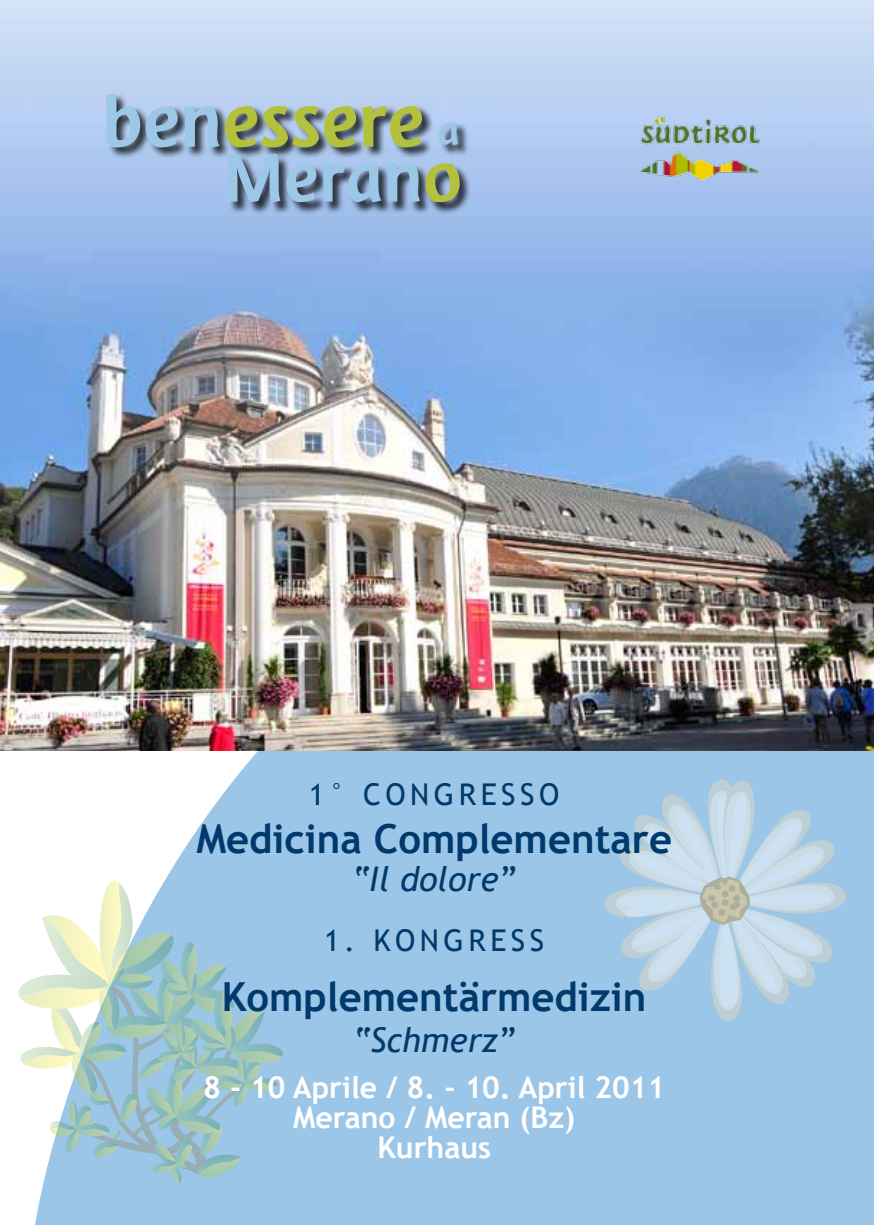
<style>
.page{position:relative;width:874px;height:1225px;background:#fff}
.page>*{position:absolute;margin:0;border:0;box-sizing:border-box;transform-origin:0 0}
.t1{font:83.6px "Suedtirol";letter-spacing:-.025em;color:#b4c13d}
.t2{font:78.2px "Suedtirol";letter-spacing:-.025em;color:#9cc7e7}
.t3{font:700 40px "Trebuchet MS";color:#00396b}
.t4{font:italic 34px "Trebuchet MS";color:#00396b}
.t5{font:700 30px/30px "Trebuchet MS";color:#fff;text-align:center}
.t6{font:30px "Trebuchet MS";letter-spacing:.15em;color:#00396b}
.s1{color:#9cc7e7}
.s2{color:#b4c13d}
</style>
<div class="page">
<svg style="left:35px;top:750px;width:838px;height:475px;background:#a3cae8"></svg>
<img style="left:0;top:0;width:873px;height:750px">
<svg style="left:602px;top:778px;width:245px;height:245px;background:#b2d0e5"></svg>
<svg style="left:729px;top:903px;width:7px;height:7px"></svg>
<div style="left:732px;top:901px;width:7px;height:7px;background:#adaf9e;border-radius:50%"></div>
<svg style="left:732px;top:895px;width:7px;height:6px"></svg>
<div style="left:728px;top:885px;width:7px;height:6px;background:#adaf9e;border-radius:50%"></div>
<div style="left:721px;top:890px;width:7px;height:7px;background:#adaf9e;border-radius:50%"></div>
<div style="left:721px;top:899px;width:7px;height:7px;background:#adaf9e;border-radius:50%"></div>
<div style="left:717px;top:909px;width:7px;height:6px;background:#adaf9e;border-radius:50%"></div>
<div style="left:711px;top:901px;width:6px;height:7px;background:#adaf9e;border-radius:50%"></div>
<div style="left:708px;top:894px;width:6px;height:7px;background:#adaf9e;border-radius:50%"></div>
<div style="left:713px;top:883px;width:7px;height:7px;background:#adaf9e;border-radius:50%"></div>
<svg style="left:18px;top:881px;width:267px;height:302px"></svg>
<img style="left:638px;top:115px;width:123px;height:68px">
<div style="left:105px;top:93px;width:365px;height:121px;background:#000;opacity:.75"></div>
<svg style="left:438px;top:122px;width:20px;height:23px"></svg>
<h1 class="t1" style="left:100px;top:73px;width:326px"><span class="s1">ben</span>essere</h1>
<h2 class="t2" style="left:222px;top:132px;width:242px">Meran<span class="s2">o</span></h2>
<p class="t6" style="left:309px;top:777px;width:252px">1° CONGRESSO</p>
<h3 class="t3" style="left:196px;top:814px;width:477px">Medicina Complementare</h3>
<p class="t4" style="left:351px;top:859px;width:166px">“Il dolore”</p>
<p class="t6" style="left:324px;top:923px;width:222px">1. KONGRESS</p>
<h3 class="t3" style="left:222px;top:971px;width:426px">Komplementärmedizin</h3>
<p class="t4" style="left:352px;top:1019px;width:165px">“Schmerz”</p>
<p class="t5" style="left:203px;top:1072px;width:463px">8 - 10 Aprile / 8. - 10. April 2011<br>Merano / Meran (Bz)<br>Kurhaus</p>
</div>
